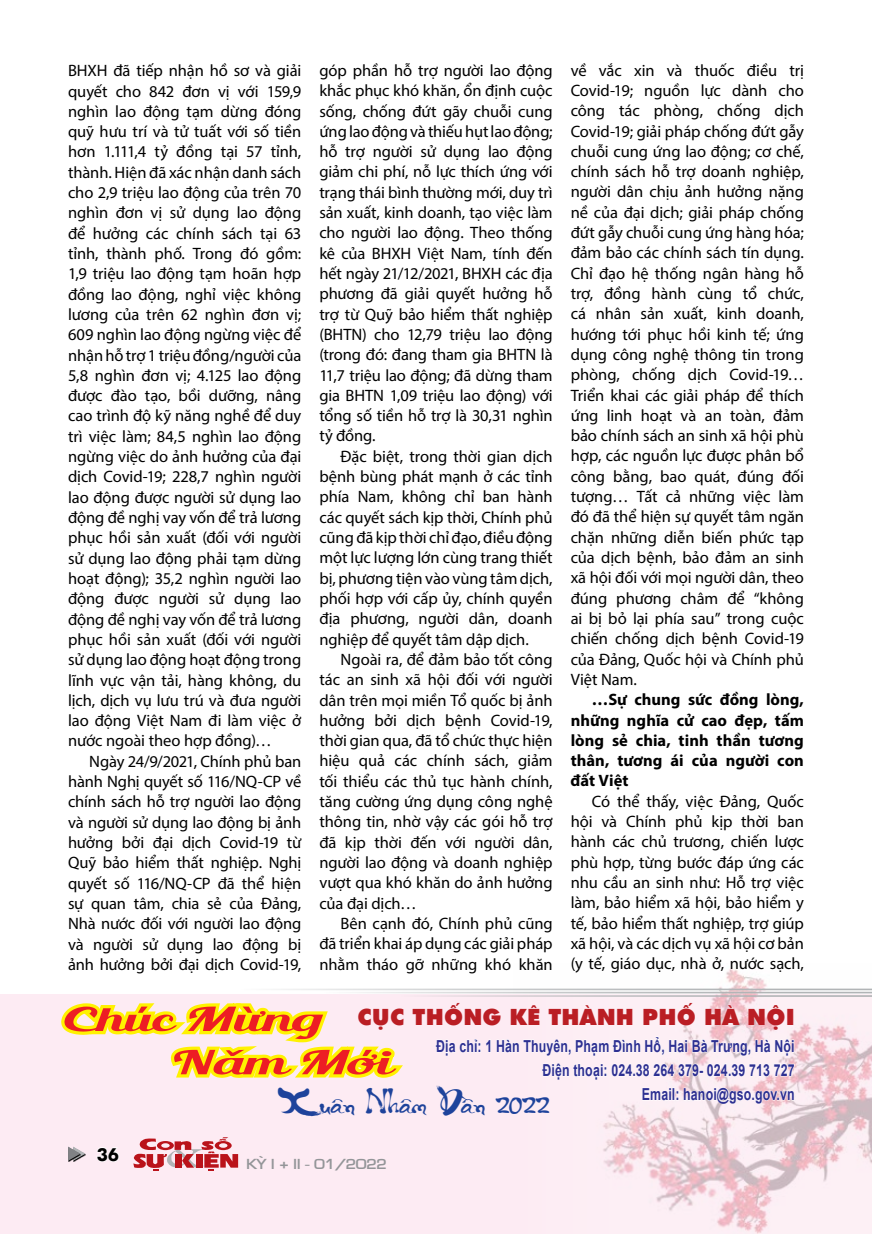
<style>
.page{position:relative;width:872px;height:1234px;background:#fff}
.page>*{position:absolute;margin:0;border:0;box-sizing:border-box;transform-origin:0 0}
.t1{font:32.55px/43.2px "UVF Blenda Script";color:#ed1d24;scale:1.79 1}
.t2{font:30.45px "UTF thiep cuoi thanh cong";color:#1e439b;scale:1.23 1}
.t3{font:22.5px "UTM Futura Extra";letter-spacing:.01em;color:#ba1e24}
.t4{font:700 18px "Futura";color:#000}
.t5{font:16.5px/20.2px "Myriad Pro";letter-spacing:-.005em;color:#000;text-align:justify}
.t6{font:700 16.5px/20.2px "Myriad Pro";color:#000;text-align:justify}
.t7{font:700 16.5px/24px "Arial";letter-spacing:.01em;color:#2e3092;text-align:right;scale:.75 1}
.t8{font:13.5px "VNI Eurasia Bold";color:#939598;scale:1.1 1}
</style>
<div class="page">
<div style="left:0;top:994px;width:872px;height:239px;background:#fdebf3"></div>
<svg style="left:61px;top:990px;width:347px;height:88px"></svg>
<img style="left:513px;top:968px;width:359px;height:265px">
<svg style="left:436px;top:1039px;width:44px;height:15px"></svg>
<svg style="left:486px;top:1035px;width:307px;height:20px"></svg>
<svg style="left:542px;top:1062px;width:253px;height:17px"></svg>
<svg style="left:642px;top:1086px;width:152px;height:17px"></svg>
<hr style="left:238px;top:988px;width:634px;height:2px;background:#b1b4b6">
<hr style="left:322px;top:991px;width:550px;height:2px;background:#b1b4b6">
<hr style="left:398px;top:994px;width:474px;height:2px;background:#b1b4b6">
<svg style="left:68px;top:1146px;width:17px;height:14px"></svg>
<svg style="left:97px;top:1147px;width:22px;height:15px"></svg>
<svg style="left:133px;top:1137px;width:105px;height:33px"></svg>
<p class="t5" style="left:68px;top:60px;width:235px">BHXH đã tiếp nhận hồ sơ và giải quyết cho 842 đơn vị với 159,9 nghìn lao động tạm dừng đóng quỹ hưu trí và tử tuất với số tiền hơn 1.111,4 tỷ đồng tại 57 tỉnh, thành. Hiện đã xác nhận danh sách cho 2,9 triệu lao động của trên 70 nghìn đơn vị sử dụng lao động để hưởng các chính sách tại 63 tỉnh, thành phố. Trong đó gồm:<br>1,9 triệu lao động tạm hoãn hợp đồng lao động, nghỉ việc không lương của trên 62 nghìn đơn vị; 609 nghìn lao động ngừng việc để nhận hỗ trợ 1 triệu đồng/người của 5,8 nghìn đơn vị; 4.125 lao động được đào tạo, bồi dưỡng, nâng cao trình độ kỹ năng nghề để duy trì việc làm; 84,5 nghìn lao động ngừng việc do ảnh hưởng của đại dịch Covid-19; 228,7 nghìn người lao động được người sử dụ ng lao động đề nghị vay vốn để trả lương phục hồi sản xuất (đối với người sử dụng lao động phải tạm dừng hoạt động); 35,2 nghìn người lao động được người sử dụ ng lao động đề nghị vay vốn để trả lương phục hồi sản xuất (đối với người sử dụng lao động hoạt động trong lĩnh vực vận tải, hàng không, du lịch, dịch vụ lưu trú và đưa người lao động Việt Nam đi làm việc ở nước ngoài theo hợp đồng)…</p>
<p class="t5" style="left:68px;top:750px;width:235px;text-indent:21px">Ngày 24/9/2021, Chính phủ ban hành Nghị quyết số 116/NQ-CP về chính sách hỗ trợ người lao động và người sử dụng lao động bị ảnh hưởng bởi đại dịch Covid-19 từ Quỹ bảo hiểm thất nghiệp. Nghị quyết số 116/NQ-CP đã thể hiện sự quan tâm, chia sẻ của Đảng, Nhà nước đối với người lao động và người sử dụng lao động bị ảnh hưởng bởi đại dịch Covid-19,</p>
<p class="t5" style="left:319px;top:60px;width:235px">góp phần hỗ trợ người lao động khắc phục khó khăn, ổn định cuộc sống, chống đứt gãy chuỗi cung ứng lao động và thiếu hụt lao động; hỗ trợ người sử dụng lao động giảm chi phí, nỗ lực thích ứng với trạng thái bình thường mới, duy trì sản xuất, kinh doanh, tạo việc làm cho người lao động. Theo thống kê của BHXH Việt Nam, tính đến hết ngày 21/12/2021, BHXH các địa phương đã giải quyết hưởng hỗ trợ từ Quỹ bảo hiểm thất nghiệp (BHTN) cho 12,79 triệu lao động (trong đó: đang tham gia BHTN là 11,7 triệu lao động; đã dừng tham gia BHTN 1,09 triệu lao động) với tổng số tiền hỗ trợ là 30,31 nghìn tỷ đồng.</p>
<p class="t5" style="left:319px;top:446px;width:235px;text-indent:21px">Đặc biệt, trong thời gian dịch bệnh bùng phát mạnh ở các tỉnh phía Nam, không chỉ ban hành các quyết sách kị p thời, Chính phủ cũ ng đã kịp thời chỉ đạo, điều động một lực lượng lớn cùng trang thiết bị, phương tiện vào vùng tâm dịch, phối hợp với cấp ủy, chính quyền địa phương, người dân, doanh nghiệp để quyết tâm dập dịch.</p>
<p class="t5" style="left:319px;top:648px;width:235px;text-indent:21px">Ngoà i ra, để đả m bảo tốt công tác an sinh xã hội đối với người dân trên mọi miền Tổ quốc bị ảnh hưởng bởi dịch bệnh Covid-19, thời gian qua, đã tổ chức thực hiện hiệu quả các chính sách, giảm tối thiểu các thủ tục hành chính, tăng cường ứng dụng công nghệ thông tin, nhờ vậy các gói hỗ trợ đã kịp thời đến với người dân, người lao động và doanh nghiệp vượt qua khó khăn do ảnh hưởng của đại dịch…</p>
<p class="t5" style="left:319px;top:912px;width:235px;text-indent:21px">Bên cạnh đó, Chính phủ cũng đã triển khai áp dụng các giải pháp nhằm tháo gỡ những khó khăn</p>
<p class="t5" style="left:570px;top:60px;width:235px">về vắc xin và thuốc điều trị Covid-19; nguồn lực dành cho công tác phòng, chống dịch Covid-19; giải pháp chống đứt gẫy chuỗi cung ứng lao động; cơ chế, chính sách hỗ trợ doanh nghiệp, người dân chịu ảnh hưởng nặng nề của đại dịch; giải pháp chống đứt gẫy chuỗi cung ứng hàng hóa; đảm bảo các chính sách tín dụng.<br>Chỉ đạo hệ thống ngân hàng hỗ trợ, đồng hành cùng tổ chức, cá nhân sản xuất, kinh doanh, hướng tới phục hồi kinh tế; ứng dụng công nghệ thông tin trong phòng, chống dịch Covid-19… Triển khai các giải pháp để thích ứng linh hoạt và an toàn, đảm bảo chính sách an sinh xã hội phù hợp, các nguồn lực được phân bổ công bằng, bao quát, đúng đối tượng… Tất cả những việc là m đó đã thể hiện sự quyết tâm ngăn chặn những diễn biến phức tạp của dịch bệnh, bảo đảm an sinh xã hội đối với mọi người dân, theo đúng phương châm để “không ai bị bỏ lại phía sau” trong cuộc chiến chống dịch bệnh Covid-19 của Đảng, Quốc hội và Chính phủ Việt Nam.</p>
<p class="t6" style="left:570px;top:688px;width:235px;text-indent:21px">…Sự chung sức đồng lòng, những nghĩa cử cao đẹp, tấm lòng sẻ chia, tinh thần tương thân, tương ái của người con đất Việt</p>
<p class="t5" style="left:570px;top:790px;width:235px;text-indent:21px">Có thể thấy, việc Đảng, Quốc hội và Chính phủ kịp thời ban hành các chủ trương, chiến lược phù hợp, từng bước đáp ứng các nhu cầu an sinh như: Hỗ trợ việc làm, bảo hiểm xã hội, bảo hiểm y tế, bảo hiểm thất nghiệp, trợ giúp xã hội, và các dịch vụ xã hội cơ bản (y tế, giáo dục, nhà ở, nước sạch,</p>
<h3 class="t3" style="left:357px;top:1000px;width:439px">CỤC THỐNG KÊ THÀNH PHỐ HÀ NỘI</h3>
<p class="t7" style="left:436px;top:1033px;width:479px">Địa chỉ: 1 Hàn Thuyên, Phạm Đình Hổ, Hai Bà Trưng, Hà Nội<br>Điện thoại: 024.38 264 379- 024.39 713 727</p>
<h2 class="t2" style="left:278px;top:1084px;width:222px">Xuân Nhâm Dần 2022</h2>
<p class="t7" style="left:642px;top:1082px;width:205px">Email: hanoi@gso.gov.vn</p>
<p class="t8" style="left:247px;top:1153px;width:129px">KYØI + II - 01/2022</p>
<h1 class="t1" style="left:170px;top:996px;width:125px;text-indent:-108px">Chúc Mừng<br>Năm Mới</h1>
<p class="t4" style="left:97px;top:1140px;width:24px">36</p>
</div>
